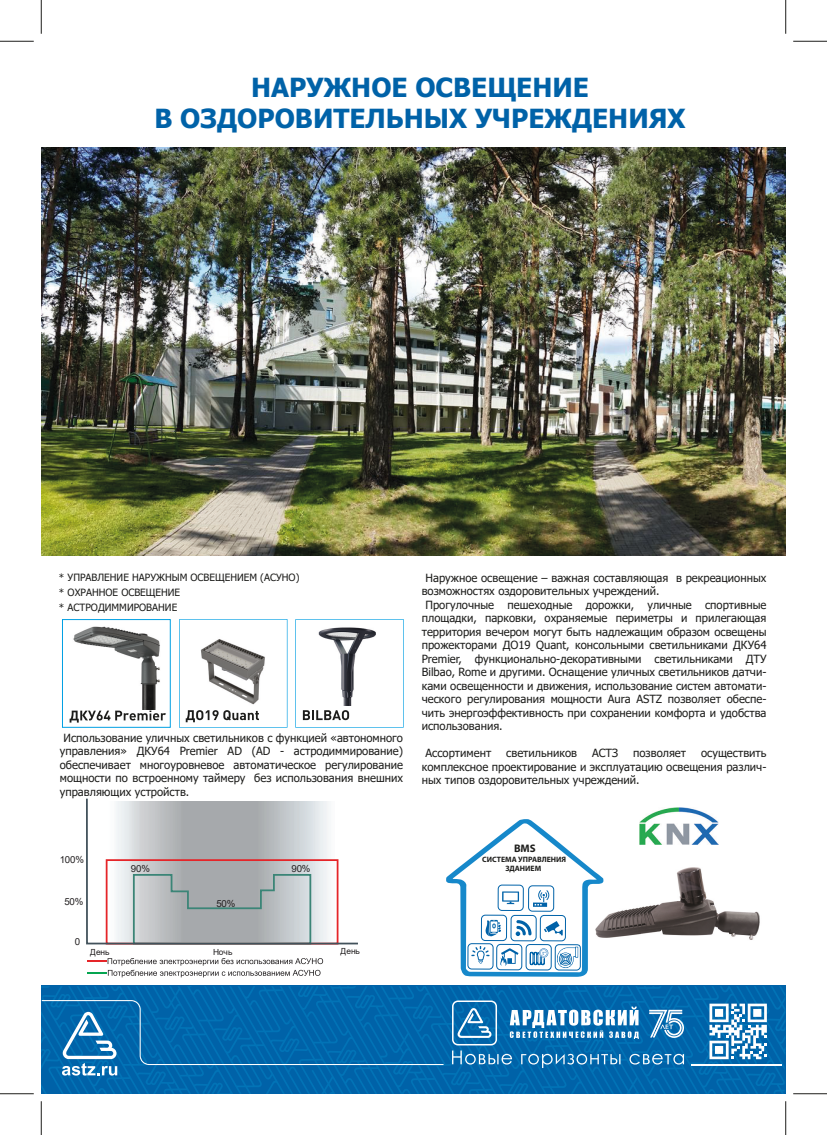
<style>
.page{position:relative;width:827px;height:1135px;background:#fff}
.page>*{position:absolute;margin:0;border:0;box-sizing:border-box;transform-origin:0 0}
.t1{font:700 26.25px/31.5px "Tahoma";color:#0062a8;text-align:center}
.t2{font:11.25px/13.5px "Tahoma";color:#1d1d1b;text-align:justify}
.t3{font:700 11px "Myriad Pro";color:#1d1d1b}
.t4{font:10px/15px "Tahoma";color:#1d1d1b}
.t5{font:9.75px "Arial";letter-spacing:-.02em;color:#221f20}
.t6{font:8.38px "Arial";letter-spacing:-.015em;color:#221f20}
.t7{font:700 7.75px/9.4px "Myriad Pro";letter-spacing:-.005em;color:#1d1d1b;text-align:center}
.t8{font:5.5px "Myriad Pro";color:#1f71b8}
</style>
<div class="page">
<img style="left:41px;top:148px;width:744px;height:407px">
<div style="left:62px;top:619px;width:109px;height:109px;border:1px solid #009fe3"></div>
<svg style="left:179px;top:619px;width:108px;height:109px"></svg>
<svg style="left:295px;top:619px;width:108px;height:109px"></svg>
<img style="left:647px;top:807px;width:63px;height:9px">
<img style="left:73px;top:626px;width:87px;height:84px">
<svg style="left:767px;top:986px;width:18px;height:108px"></svg>
<hr style="left:691px;top:1064px;width:91px;height:1px;background:#fff">
<svg style="left:70px;top:710px;width:96px;height:13px"></svg>
<svg style="left:86px;top:798px;width:242px;height:18px"></svg>
<svg style="left:41px;top:816px;width:726px;height:278px"></svg>
<hr style="left:0;top:41px;width:34px;height:1px;background:#1d1d1b">
<hr style="left:793px;top:41px;width:34px;height:1px;background:#1d1d1b">
<hr style="left:0;top:1093px;width:34px;height:1px;background:#1d1d1b">
<hr style="left:793px;top:1093px;width:34px;height:1px;background:#1d1d1b">
<hr style="left:41px;top:0;width:1px;height:34px;background:#1d1d1b">
<hr style="left:41px;top:1101px;width:1px;height:34px;background:#1d1d1b">
<hr style="left:785px;top:0;width:1px;height:34px;background:#1d1d1b">
<hr style="left:785px;top:1101px;width:1px;height:34px;background:#1d1d1b">
<h1 class="t1" style="left:154px;top:72px;width:532px">НАРУЖНОЕ ОСВЕЩЕНИЕ<br>В ОЗДОРОВИТЕЛЬНЫХ УЧРЕЖДЕНИЯХ</h1>
<p class="t4" style="left:59px;top:570px;width:242px">* УПРАВЛЕНИЕ НАРУЖНЫМ ОСВЕЩЕНИЕМ (АСУНО) * ОХРАННОЕ ОСВЕЩЕНИЕ<br>* АСТРОДИММИРОВАНИЕ</p>
<p class="t2" style="left:60px;top:731px;width:345px;text-indent:4px">Использование уличных светильников с функцией «автономного управления» ДКУ64 Premier AD (AD - астродиммирование) обеспечивает многоуровневое автоматическое регулирование мощности по встроенному таймеру без использования внешних управляющих устройств.</p>
<p class="t5" style="left:60px;top:853px;width:26px">100%</p>
<p class="t5" style="left:64px;top:894px;width:20px">50%</p>
<p class="t5" style="left:75px;top:934px;width:7px">0</p>
<p class="t5" style="left:131px;top:861px;width:20px">90%</p>
<p class="t5" style="left:291px;top:861px;width:20px">90%</p>
<p class="t5" style="left:216px;top:896px;width:20px">50%</p>
<p class="t6" style="left:90px;top:946px;width:21px">День</p>
<p class="t6" style="left:213px;top:946px;width:21px">Ночь</p>
<p class="t6" style="left:340px;top:946px;width:21px">День</p>
<p class="t2" style="left:425px;top:571px;width:342px">Наружное освещение – важная составляющая в рекреационных</p>
<p class="t2" style="left:422px;top:585px;width:239px">возможностях оздоровительных учреждений.</p>
<p class="t2" style="left:425px;top:598px;width:342px">Прогулочные пешеходные дорожки, уличные спортивные</p>
<p class="t2" style="left:422px;top:612px;width:346px">площадки, парковки, охраняемые периметры и прилегающая</p>
<p class="t2" style="left:422px;top:625px;width:346px">территория вечером могут быть надлежащим образом освещены</p>
<p class="t2" style="left:422px;top:639px;width:346px">прожекторами ДО19 Quant, консольными светильниками ДКУ64</p>
<p class="t2" style="left:422px;top:652px;width:346px">Premier, функционально-декоративными светильниками ДТУ</p>
<p class="t2" style="left:422px;top:666px;width:346px">Bilbao, Rome и другими. Оснащение уличных светильников датчи-</p>
<p class="t2" style="left:422px;top:679px;width:346px">ками освещенности и движения, использование систем автомати-</p>
<p class="t2" style="left:422px;top:693px;width:346px">ческого регулирования мощности Aura ASTZ позволяет обеспе-</p>
<p class="t2" style="left:422px;top:706px;width:346px">чить энергоэффективность при сохранении комфорта и удобства</p>
<p class="t2" style="left:422px;top:720px;width:82px">использования.</p>
<p class="t2" style="left:425px;top:747px;width:67px">Ассортимент</p>
<p class="t2" style="left:506px;top:747px;width:72px">светильников</p>
<p class="t2" style="left:592px;top:747px;width:28px">АСТЗ</p>
<p class="t2" style="left:633px;top:747px;width:54px">позволяет</p>
<p class="t2" style="left:422px;top:747px;width:346px;text-indent:279px">осуществить комплексное проектирование и эксплуатацию освещения различ&shy;ных типов оздоровительных учреждений.</p>
<p class="t3" style="left:514px;top:841px;width:23px">BMS</p>
<p class="t7" style="left:482px;top:854px;width:85px">СИСТЕМА УПРАВЛЕНИЯ<br>ЗДАНИЕМ</p>
<p class="t8" style="left:542px;top:949px;width:3px">t</p>
</div>
